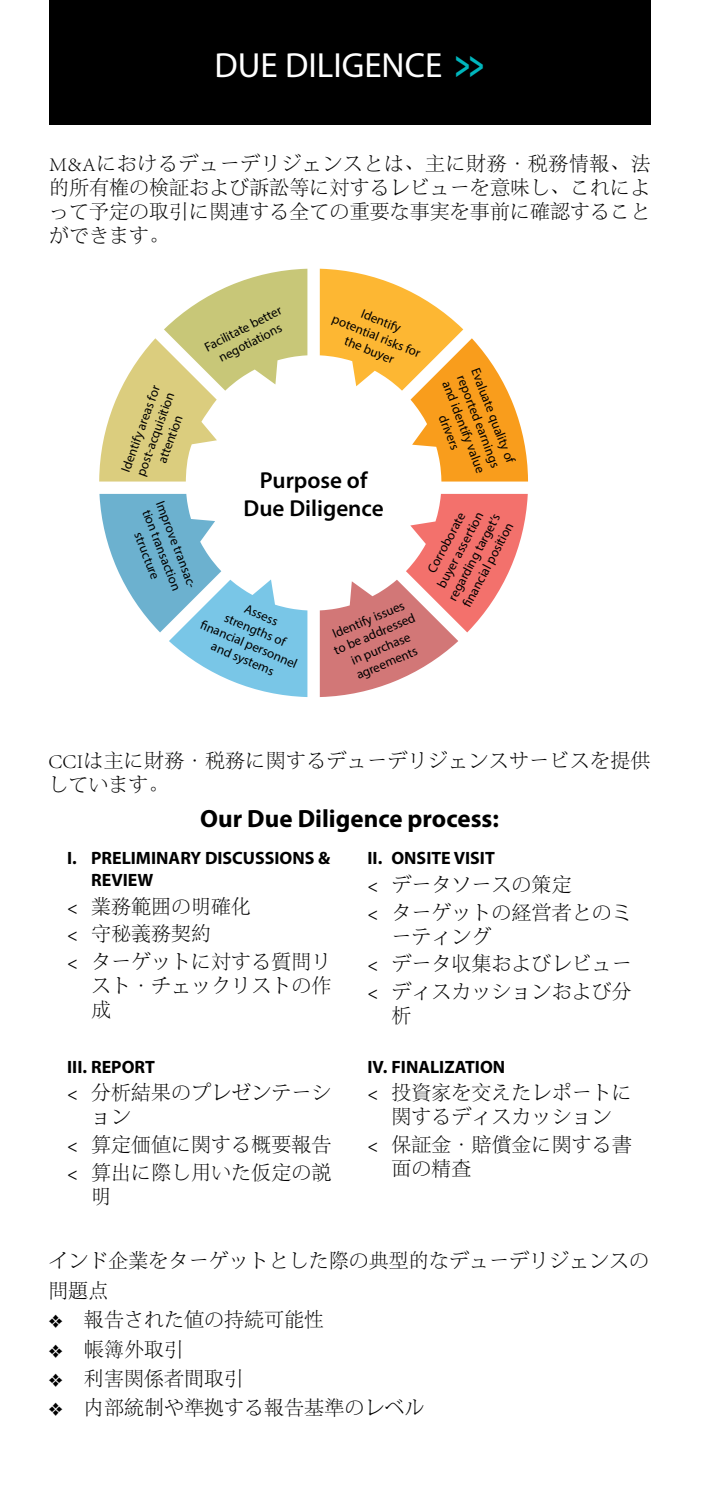
<style>
.page{position:relative;width:703px;height:1489px;background:#fff}
.page>*{position:absolute;margin:0;border:0;box-sizing:border-box;transform-origin:0 0}
.t1{font:35px "Myriad Pro";color:#fff}
.t2{font:700 25px "Myriad Pro";color:#000}
.t3{font:600 23.25px/27.8px "Myriad Pro";color:#000;text-align:center}
.t4{font:300 20px/24px "Adobe Song Std";color:#000}
.t5{font:700 18px/21.5px "Myriad Pro";color:#000}
.t6{font:13px/15.8px "Myriad Pro";color:#000;text-align:center}
.s1{font-family:"EY Gothic Comp";font-size:45px;color:#00b6bd}
.s2{font-family:"Myriad Pro";font-weight:400;font-size:18px}
</style>
<div class="page">
<div style="left:49px;top:0;width:601px;height:125px;background:#000"></div>
<svg style="left:99px;top:269px;width:208px;height:212px"></svg>
<svg style="left:99px;top:494px;width:208px;height:203px"></svg>
<svg style="left:319px;top:494px;width:208px;height:203px"></svg>
<svg style="left:319px;top:269px;width:208px;height:212px"></svg>
<h1 class="t1" style="left:214px;top:44px;width:272px">DUE DILIGENCE <span class="s1">&gt;&gt;</span></h1>
<p class="t4" style="left:49px;top:153px;width:602px;text-align:justify">M&amp;Aにおけるデューデリジェンスとは、主に財務・税務情報、法的所有権の検証および訴訟等に対するレビューを意味し、これによって予定の取引に関連する全ての重要な事実を事前に確認することができます。</p>
<p class="t6" style="left:201px;top:340px;width:86px;rotate:-27deg">Facilitate better negotiations</p>
<p class="t6" style="left:341px;top:296px;width:95px;rotate:22deg">Identify potential risks for the buyer</p>
<p class="t6" style="left:117px;top:468px;width:92px;rotate:-70deg">Identify areas for post-acquisition attention</p>
<p class="t6" style="left:167px;top:498px;width:96px;rotate:69deg">Improve transac&shy;tion transaction structure</p>
<p class="t3" style="left:243px;top:466px;width:141px">Purpose of<br>Due Diligence</p>
<p class="t6" style="left:217px;top:587px;width:105px;rotate:23deg">Assess<br>strengths of<br>fi nancial personnel and systems</p>
<p class="t6" style="left:325px;top:629px;width:88px;rotate:-23deg">Identify issues to be addressed in purchase agreements</p>
<p class="t6" style="left:482px;top:366px;width:102px;rotate:69deg">Evaluate quality of reported earnings and identify value drivers</p>
<p class="t6" style="left:416px;top:581px;width:98px;rotate:-62deg">Corroborate buyer assertion regarding target’s fi nancial position</p>
<p class="t4" style="left:48px;top:749px;width:603px">CCIは主に財務・税務に関するデューデリジェンスサービスを提供しています。</p>
<p class="t2" style="left:200px;top:802px;width:300px">Our Due Diligence process:</p>
<p class="t5" style="left:91px;top:847px;width:240px;text-indent:-24px">I. PRELIMINARY DISCUSSIONS &amp;<br>REVIEW</p>
<p class="t4" style="left:67px;top:893px;width:265px;line-height:27.8px"><span class="s2">&lt;</span> 業務範囲の明確化<br><span class="s2">&lt;</span> 守秘義務契約<br><span class="s2">&lt;</span> ターゲットに対する質問リ</p>
<p class="t4" style="left:91px;top:974px;width:242px">スト・チェックリストの作成</p>
<p class="t5" style="left:67px;top:1055px;width:89px">III. REPORT</p>
<p class="t4" style="left:91px;top:1081px;width:242px;text-indent:-24px"><span class="s2">&lt;</span> 分析結果のプレゼンテーション</p>
<p class="t4" style="left:67px;top:1131px;width:265px;line-height:27.8px"><span class="s2">&lt;</span> 算定価値に関する概要報告<span class="s2">&lt;</span> 算出に際し用いた仮定の説</p>
<p class="t4" style="left:91px;top:1184px;width:22px">明</p>
<p class="t5" style="left:367px;top:847px;width:129px">II. ONSITE VISIT</p>
<p class="t4" style="left:367px;top:871px;width:265px;line-height:27.8px"><span class="s2">&lt;</span> データソースの策定<br><span class="s2">&lt;</span> ターゲットの経営者とのミ</p>
<p class="t4" style="left:367px;top:923px;width:265px;line-height:27.8px;text-indent:24px">ーティング<br><span class="s2">&lt;</span> データ収集およびレビュー<span class="s2">&lt;</span> ディスカッションおよび分</p>
<p class="t4" style="left:391px;top:1004px;width:22px">析</p>
<p class="t5" style="left:367px;top:1055px;width:139px">IV. FINALIZATION</p>
<p class="t4" style="left:367px;top:1081px;width:265px;text-align:center"><span class="s2">&lt;</span> 投資家を交えたレポートに関するディスカッション</p>
<p class="t4" style="left:391px;top:1133px;width:242px;text-indent:-24px"><span class="s2">&lt;</span> 保証金・賠償金に関する書面の精査</p>
<p class="t4" style="left:48px;top:1246px;width:602px;line-height:29.5px">インド企業をターゲットとした際の典型的なデューデリジェンスの問題点</p>
<p class="t4" style="left:48px;top:1308px;width:277px">❖ 報告された値の持続可能性</p>
<p class="t4" style="left:48px;top:1337px;width:137px">❖ 帳簿外取引</p>
<p class="t4" style="left:48px;top:1367px;width:197px">❖ 利害関係者間取引</p>
<p class="t4" style="left:48px;top:1396px;width:377px">❖ 内部統制や準拠する報告基準のレベル</p>
</div>
